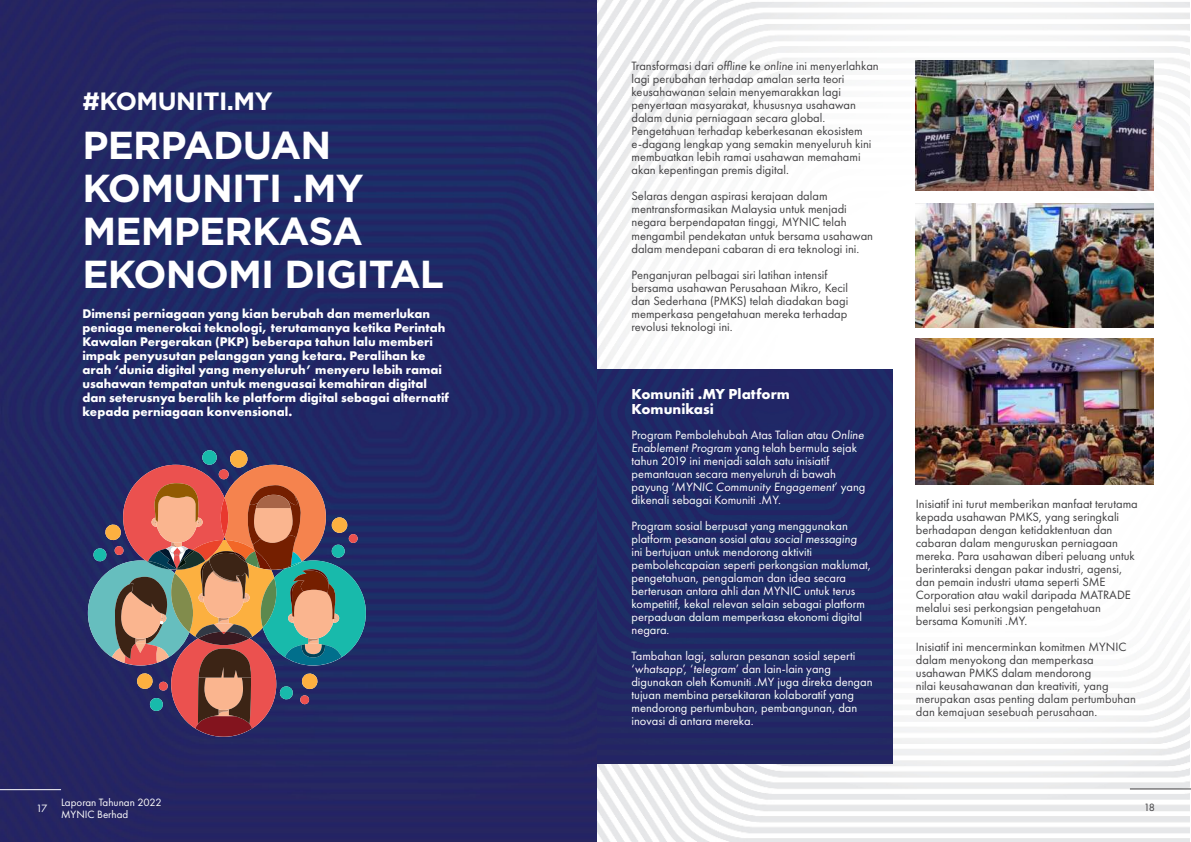
<style>
.page{position:relative;width:1191px;height:842px;background:#fff}
.page>*{position:absolute;margin:0;border:0;box-sizing:border-box;transform-origin:0 0}
.t1{font:700 39px/43px "Gotham";letter-spacing:-.02em;color:#fff}
.t2{font:700 25px "Gotham";letter-spacing:-.02em;color:#fff}
.t3{font:700 15px/15px "Futura PT";color:#fff}
.t4{font:700 13px/14px "Futura PT";color:#fff}
.t5{font:12.5px/13px "Futura PT";color:#414042}
.t6{font:12.5px/13px "Futura PT";color:#fff}
.t7{font:11px/12px "Futura PT";color:#fff}
.t8{font:11px "Futura PT";color:#414042}
</style>
<div class="page">
<img style="left:596px;top:0;width:593px;height:841px">
<div style="left:596px;top:369px;width:296px;height:395px;background:#212965"></div>
<img style="left:916px;top:61px;width:237px;height:130px">
<img style="left:916px;top:203px;width:237px;height:125px">
<img style="left:916px;top:339px;width:237px;height:145px">
<img style="left:0;top:0;width:596px;height:842px">
<div style="left:202px;top:450px;width:15px;height:15px;background:#18baab;border-radius:50%"></div>
<div style="left:230px;top:450px;width:17px;height:18px;background:#fcb040;border-radius:50%"></div>
<svg style="left:88px;top:465px;width:278px;height:272px;background:#7b6062"></svg>
<hr style="left:0;top:789px;width:61px;height:1px;background:#fff">
<hr style="left:1130px;top:788px;width:61px;height:1px;background:#414042">
<h2 class="t2" style="left:82px;top:92px;width:192px">#KOMUNITI.MY</h2>
<h1 class="t1" style="left:82px;top:126px;width:363px">PERPADUAN<br>KOMUNITI .MY<br>MEMPERKASA<br>EKONOMI DIGITAL</h1>
<p class="t4" style="left:82px;top:308px;width:368px">Dimensi perniagaan yang kian berubah dan memerlukan peniaga menerokai teknologi, terutamanya ketika Perintah Kawalan Pergerakan (PKP) beberapa tahun lalu memberi impak penyusutan pelanggan yang ketara. Peralihan ke arah ‘dunia digital yang menyeluruh’ menyeru lebih ramai usahawan tempatan untuk menguasai kemahiran digital dan seterusnya beralih ke platform digital sebagai alternatif kepada perniagaan konvensional.</p>
<p class="t5" style="left:631px;top:61px;width:249px">Transformasi dari offline ke online ini menyerlahkan lagi perubahan terhadap amalan serta teori keusahawanan selain menyemarakkan lagi penyertaan masyarakat, khususnya usahawan dalam dunia perniagaan secara global.<br>Pengetahuan terhadap keberkesanan ekosistem e-dagang lengkap yang semakin menyeluruh kini membuatkan lebih ramai usahawan memahami akan kepentingan premis digital.</p>
<p class="t5" style="left:631px;top:191px;width:243px">Selaras dengan aspirasi kerajaan dalam mentransformasikan Malaysia untuk menjadi negara berpendapatan tinggi, MYNIC telah mengambil pendekatan untuk bersama usahawan dalam mendepani cabaran di era teknologi ini.</p>
<p class="t5" style="left:631px;top:269px;width:218px">Penganjuran pelbagai siri latihan intensif bersama usahawan Perusahaan Mikro, Kecil dan Sederhana (PMKS) telah diadakan bagi memperkasa pengetahuan mereka terhadap revolusi teknologi ini.</p>
<p class="t3" style="left:631px;top:387px;width:160px">Komuniti .MY Platform<br>Komunikasi</p>
<p class="t6" style="left:631px;top:429px;width:235px">Program Pembolehubah Atas Talian atau Online Enablement Program yang telah bermula sejak tahun 2019 ini menjadi salah satu inisiatif pemantauan secara menyeluruh di bawah payung ‘MYNIC Community Engagement’ yang dikenali sebagai Komuniti .MY.</p>
<p class="t6" style="left:631px;top:520px;width:241px">Program sosial berpusat yang menggunakan platform pesanan sosial atau social messaging ini bertujuan untuk mendorong aktiviti pembolehcapaian seperti perkongsian maklumat, pengetahuan, pengalaman dan idea secara berterusan antara ahli dan MYNIC untuk terus kompetitif, kekal relevan selain sebagai platform perpaduan dalam memperkasa ekonomi digital negara.</p>
<p class="t6" style="left:631px;top:650px;width:243px">Tambahan lagi, saluran pesanan sosial seperti ‘whatsapp’, ‘telegram’ dan lain-lain yang digunakan oleh Komuniti .MY juga direka dengan tujuan membina persekitaran kolaboratif yang mendorong pertumbuhan, pembangunan, dan inovasi di antara mereka.</p>
<p class="t5" style="left:916px;top:498px;width:223px">Inisiatif ini turut memberikan manfaat terutama kepada usahawan PMKS, yang seringkali berhadapan dengan ketidaktentuan dan cabaran dalam menguruskan perniagaan mereka. Para usahawan diberi peluang untuk berinteraksi dengan pakar industri, agensi, dan pemain industri utama seperti SME Corporation atau wakil daripada MATRADE melalui sesi perkongsian pengetahuan bersama Komuniti .MY.</p>
<p class="t5" style="left:916px;top:641px;width:221px">Inisiatif ini mencerminkan komitmen MYNIC dalam menyokong dan memperkasa usahawan PMKS dalam mendorong<br>nilai keusahawanan dan kreativiti, yang merupakan asas penting dalam pertumbuhan dan kemajuan sesebuah perusahaan.</p>
<p class="t7" style="left:61px;top:797px;width:102px">Laporan Tahunan 2022<br>MYNIC Berhad</p>
<p class="t7" style="left:36px;top:803px;width:13px">17</p>
<p class="t8" style="left:1143px;top:803px;width:13px">18</p>
</div>
